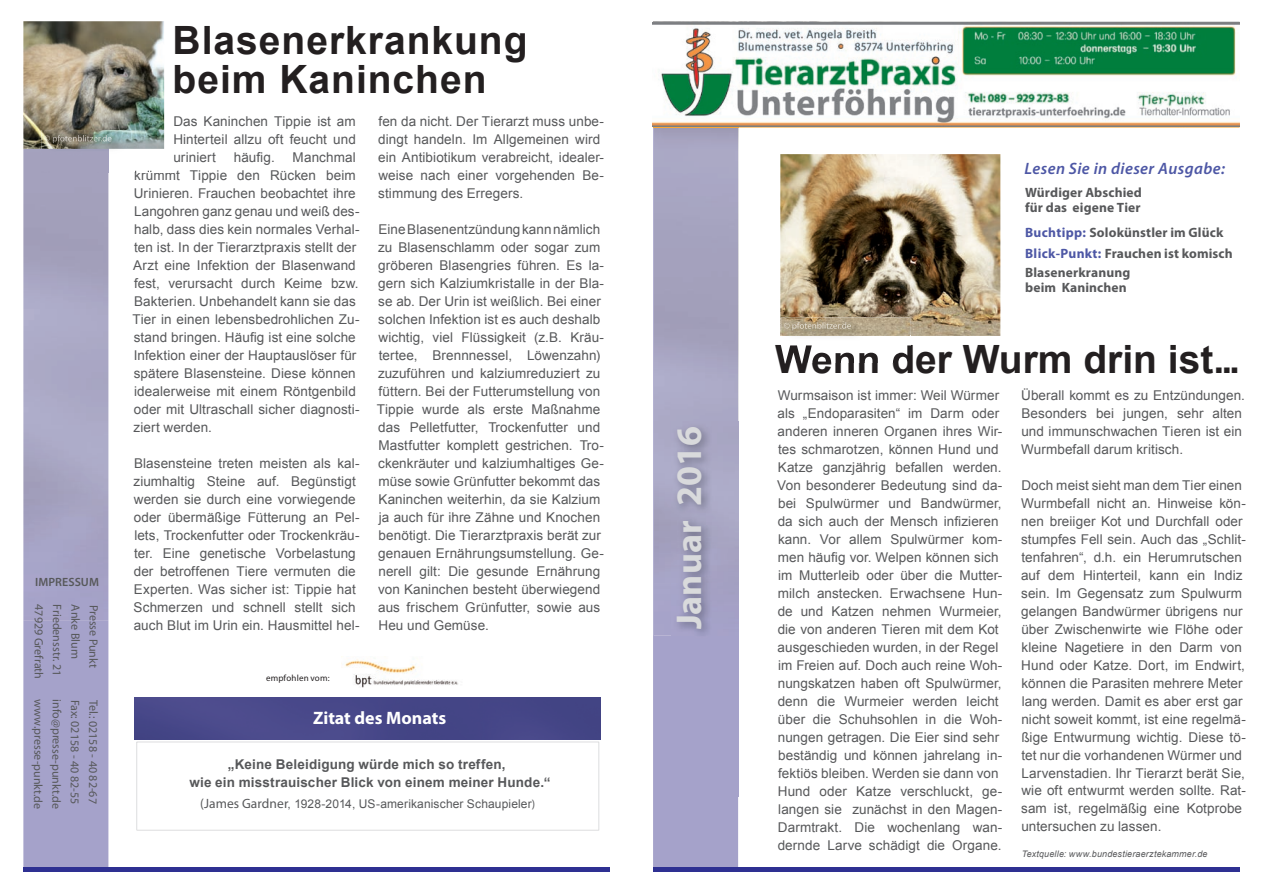
<style>
.page{position:relative;width:1263px;height:893px;background:#fff}
.page>*{position:absolute;margin:0;border:0;box-sizing:border-box;transform-origin:0 0}
.t1{font:700 39px/39px "Arial";letter-spacing:.025em;color:#231f20}
.t2{font:700 39px "Arial";color:#231f20}
.t3{font:700 36px "Myriad Pro";color:#d9dadc}
.t4{font:700 18px "Myriad Pro";color:#fff}
.t5{font:italic 600 16.5px "Myriad Pro";letter-spacing:.025em;color:#4d57a5}
.t6{font:13.5px/18px "Arial";letter-spacing:.005em;color:#57585a}
.t7{font:700 13.5px/19.8px "Myriad Pro";letter-spacing:.01em;color:#57585a}
.t8{font:700 13.5px/17.5px "Arial";letter-spacing:.01em;color:#57585a;text-align:center}
.t9{font:12px "Myriad Pro";letter-spacing:-.005em;color:#57585a}
.t10{font:12px "Arial";letter-spacing:.01em;color:#57585a}
.t11{font:600 12px "Myriad Pro";letter-spacing:.005em;color:#57585a}
.t12{font:italic 9px "Arial";letter-spacing:.02em;color:#57585a}
.t13{font:9px "Myriad Pro";letter-spacing:.02em;color:#231f20}
.s1{font-family:"Myriad Pro";font-size:13.5px}
.s2{font-family:"Myriad Pro"}
.s3{color:#4d57a5}
</style>
<div class="page">
<div style="left:23px;top:621px;width:85px;height:246px;background:#a5a2ca"></div>
<div style="left:23px;top:867px;width:587px;height:5px;background:#2e3092"></div>
<img style="left:23px;top:149px;width:85px;height:472px">
<div style="left:135px;top:697px;width:466px;height:43px;background:#464788"></div>
<img style="left:345px;top:659px;width:113px;height:29px">
<div style="left:653px;top:128px;width:85px;height:739px;background:#a5a2ca"></div>
<div style="left:653px;top:867px;width:586px;height:5px;background:#2e3092"></div>
<img style="left:654px;top:128px;width:85px;height:508px">
<img style="left:653px;top:21px;width:586px;height:107px">
<img style="left:653px;top:23px;width:586px;height:103px">
<img style="left:671px;top:421px;width:68px;height:375px">
<svg style="left:136px;top:742px;width:463px;height:88px"></svg>
<img style="left:23px;top:21px;width:141px;height:128px">
<img style="left:780px;top:154px;width:220px;height:182px">
<img style="left:781px;top:318px;width:129px;height:18px">
<img style="left:781px;top:345px;width:129px;height:18px">
<img style="left:784px;top:322px;width:67px;height:8px">
<img style="left:108px;top:130px;width:57px;height:42px">
<div style="left:42px;top:149px;width:66px;height:23px;background:#a4a1bd"></div>
<img style="left:135px;top:171px;width:30px;height:1px">
<img style="left:42px;top:130px;width:122px;height:19px">
<img style="left:45px;top:135px;width:66px;height:8px">
<p class="t11" style="left:35px;top:574px;width:65px">IMPRESSUM</p>
<p class="t9" style="left:46px;top:604px;width:76px;rotate:90deg">47929 Grefrath</p>
<p class="t9" style="left:65px;top:604px;width:73px;rotate:90deg">Friedensstr. 21</p>
<p class="t9" style="left:83px;top:604px;width:56px;rotate:90deg">Anke Blum</p>
<p class="t9" style="left:101px;top:604px;width:65px;rotate:90deg">Presse Punkt</p>
<p class="t9" style="left:46px;top:699px;width:111px;rotate:90deg">www.presse-punkt.de</p>
<p class="t9" style="left:64px;top:699px;width:111px;rotate:90deg">info@presse-punkt.de</p>
<p class="t9" style="left:82px;top:699px;width:106px;rotate:90deg">Fax: 02158 - 40 82-55</p>
<p class="t9" style="left:101px;top:700px;width:106px;rotate:90deg">Tel.: 02158 - 40 82-67</p>
<h1 class="t1" style="left:173px;top:22px;width:356px">Blasenerkrankung beim Kaninchen</h1>
<p class="t6" style="left:173px;top:113px;width:184px;text-align:justify">Das Kaninchen Tippie ist am Hinterteil allzu oft feucht und uriniert</p>
<p class="t6" style="left:378px;top:113px;width:227px">fen da nicht. Der Tierarzt muss unbe&shy;dingt handeln. Im Allgemeinen wird ein Antibiotikum verabreicht, idealer&shy;weise nach einer vorgehenden Be&shy;stimmung des Erregers.</p>
<p class="t6" style="left:377px;top:221px;width:229px">Eine Blasenentzündung kann nämlich zu Blasenschlamm oder sogar zum gröberen Blasengries führen. Es la&shy;gern sich Kalziumkristalle in der Bla&shy;se ab. Der Urin ist weißlich. Bei einer solchen Infektion ist es auch deshalb wichtig, viel Flüssigkeit (z.B. Kräu&shy;tertee, Brennnessel, Löwenzahn) zuzuführen und kalziumreduziert zu füttern. Bei der Futterumstellung von Tippie wurde als erste Maßnahme das Pelletfutter, Trockenfutter und Mastfutter komplett gestrichen. Tro&shy;ckenkräuter und kalziumhaltiges Ge&shy;müse sowie Grünfutter bekommt das Kaninchen weiterhin, da sie Kalzium ja auch für ihre Zähne und Knochen benötigt. Die Tierarztpraxis berät zur genauen Ernährungsumstellung. Ge&shy;nerell gilt: Die gesunde Ernährung von Kaninchen besteht überwiegend aus frischem Grünfutter, sowie aus Heu und Gemüse.</p>
<p class="t6" style="left:234px;top:149px;width:42px">häufig.</p>
<p class="t6" style="left:132px;top:149px;width:229px;text-indent:160px">Manchmal krümmt Tippie den Rücken beim Urinieren. Frauchen beobachtet ihre Langohren ganz genau und weiß des&shy;halb, dass dies kein normales Verhal&shy;ten ist. In der Tierarztpraxis stellt der Arzt eine Infektion der Blasenwand fest, verursacht durch Keime bzw.<br>Bakterien. Unbehandelt kann sie das Tier in einen lebensbedrohlichen Zu&shy;stand bringen. Häufig ist eine solche Infektion einer der Hauptauslöser für spätere Blasensteine. Diese können idealerweise mit einem Röntgenbild oder mit Ultraschall sicher diagnosti&shy;ziert werden.</p>
<p class="t6" style="left:134px;top:455px;width:228px">Blasensteine treten meisten als kal&shy;ziumhaltig Steine auf. Begünstigt werden sie durch eine vorwiegende oder übermäßige Fütterung an Pel&shy;lets, Trockenfutter oder Trockenkräu&shy;ter. Eine genetische Vorbelastung der betroffenen Tiere vermuten die Experten. Was sicher ist: Tippie hat Schmerzen und schnell stellt sich auch Blut im Urin ein. Hausmittel hel-</p>
<p class="t13" style="left:266px;top:672px;width:65px">empfohlen vom:</p>
<h3 class="t4" style="left:313px;top:706px;width:135px">Zitat des Monats</h3>
<p class="t8" style="left:189px;top:756px;width:363px">„Keine Beleidigung würde mich so treffen,<br>wie ein misstrauischer Blick von einem meiner Hunde.“</p>
<p class="t10" style="left:200px;top:796px;width:337px"><span class="s1">(James Gardner</span>, 1928-2014, US-amerikanischer Schaupieler<span class="s2">)</span></p>
<h2 class="t3" style="left:665px;top:629px;width:204px;rotate:-90deg">Januar 2016</h2>
<p class="t5" style="left:1024px;top:158px;width:202px">Lesen Sie in dieser Ausgabe:</p>
<p class="t7" style="left:1025px;top:185px;width:118px;line-height:15px">Würdiger Abschied für das eigene Tier</p>
<p class="t7" style="left:1025px;top:222px;width:209px"><span class="s3">Buchtipp:</span> Solokünstler im Glück<br><span class="s3">Blick-Punkt:</span> Frauchen ist komisch<br>Blasenerkranung</p>
<p class="t7" style="left:1025px;top:277px;width:103px">beim Kaninchen</p>
<h1 class="t2" style="left:775px;top:334px;width:467px">Wenn der Wurm drin ist...</h1>
<p class="t6" style="left:777px;top:386px;width:227px">Wurmsaison ist immer: Weil Würmer als „Endoparasiten“ im Darm oder anderen inneren Organen ihres Wir&shy;tes schmarotzen, können Hund und Katze ganzjährig befallen werden.<br>Von besonderer Bedeutung sind da&shy;bei Spulwürmer und Bandwürmer, da sich auch der Mensch infizieren kann. Vor allem Spulwürmer kom&shy;men häufig vor. Welpen können sich im Mutterleib oder über die Mutter&shy;milch anstecken. Erwachsene Hun&shy;de und Katzen nehmen Wurmeier, die von anderen Tieren mit dem Kot ausgeschieden wurden, in der Regel im Freien auf. Doch auch reine Woh&shy;nungskatzen haben oft Spulwürmer, denn die Wurmeier werden leicht über die Schuhsohlen in die Woh&shy;nungen getragen. Die Eier sind sehr beständig und können jahrelang in&shy;fektiös bleiben. Werden sie dann von Hund oder Katze verschluckt, ge&shy;langen sie zunächst in den Magen-Darmtrakt. Die wochenlang wan&shy;dernde Larve schädigt die Organe.</p>
<p class="t6" style="left:1021px;top:386px;width:225px">Überall kommt es zu Entzündungen.<br>Besonders bei jungen, sehr alten und immunschwachen Tieren ist ein<br>Wurmbefall darum kritisch.</p>
<p class="t6" style="left:1021px;top:476px;width:226px">Doch meist sieht man dem Tier einen Wurmbefall nicht an. Hinweise kön&shy;nen breiiger Kot und Durchfall oder stumpfes Fell sein. Auch das „Schlit&shy;tenfahren“, d.h. ein Herumrutschen auf dem Hinterteil, kann ein Indiz sein. Im Gegensatz zum Spulwurm gelangen Bandwürmer übrigens nur über Zwischenwirte wie Flöhe oder kleine Nagetiere in den Darm von Hund oder Katze. Dort, im Endwirt, können die Parasiten mehrere Meter lang werden. Damit es aber erst gar nicht soweit kommt, ist eine regelmä&shy;ßige Entwurmung wichtig. Diese tö&shy;tet nur die vorhandenen Würmer und Larvenstadien. Ihr Tierarzt berät Sie, wie oft entwurmt werden sollte. Rat&shy;sam ist, regelmäßig eine Kotprobe untersuchen zu lassen.</p>
<p class="t12" style="left:1022px;top:848px;width:187px">Textquelle: www.bundestieraerztekammer.de</p>
</div>
